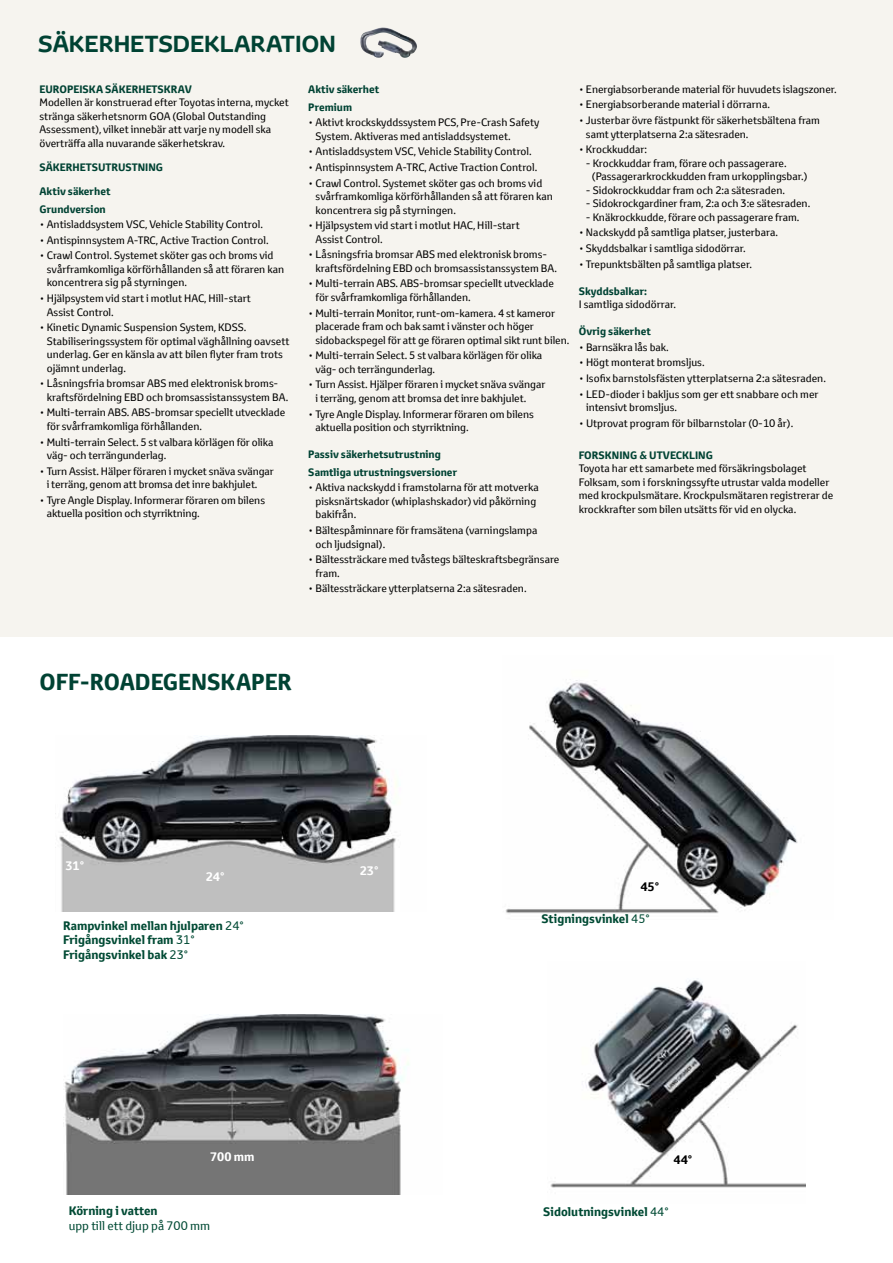
<style>
.page{position:relative;width:893px;height:1263px;background:#fff}
.page>*{position:absolute;margin:0;border:0;box-sizing:border-box;transform-origin:0 0}
.t1{font:700 22.5px "Toyota Display";color:#004233}
.t2{font:700 22.5px "Toyota Text";color:#004233}
.t3{font:700 12px/14.4px "Toyota Text";color:#004a34}
.t4{font:12px "Toyota Text";color:#004a34}
.t5{font:700 12px "Toyota Text";color:#fff}
.t6{font:700 12px "Toyota Text";color:#000}
.t7{font:10.5px/13.5px "Toyota Text";letter-spacing:-.005em;color:#000}
.t8{font:700 10.5px/17.7px "Toyota Text";color:#004233}
.s1{font-weight:400}
</style>
<div class="page">
<div style="left:0;top:0;width:893px;height:636px;background:#f6f4ef"></div>
<img style="left:360px;top:27px;width:57px;height:31px">
<img style="left:64px;top:1014px;width:345px;height:181px">
<img style="left:55px;top:736px;width:342px;height:175px">
<img style="left:550px;top:980px;width:255px;height:208px">
<img style="left:505px;top:680px;width:293px;height:234px">
<h1 class="t1" style="left:38px;top:29px;width:108px">SÄKERHETSDE</h1>
<h1 class="t1" style="left:204px;top:29px;width:45px">KLARATI</h1>
<h1 class="t1" style="left:302px;top:29px;width:33px">ON</h1>
<p class="t8" style="left:40px;top:80px;width:47px">EUROPEISKA</p>
<p class="t8" style="left:105px;top:80px;width:8px">SÄK</p>
<p class="t8" style="left:126px;top:80px;width:34px">ERHETSKRAV</p>
<p class="t7" style="left:40px;top:96px;width:251px">Modellen är konstruerad efter Toyotas interna, mycket stränga säkerhetsnorm GOA (Global Outstanding Assessment), vilket innebär att varje ny modell ska överträffa alla nuvarande säkerhetskrav.</p>
<p class="t8" style="left:40px;top:158px;width:8px">SÄK</p>
<p class="t8" style="left:60px;top:158px;width:34px">ERHETSUTRUST</p>
<p class="t8" style="left:138px;top:158px;width:27px">NING</p>
<p class="t8" style="left:40px;top:182px;width:72px">Aktiv säkerhet<br>Grundversion</p>
<p class="t7" style="left:40px;top:218px;width:225px">• Antisladdsystem VSC, Vehicle Stability Control.</p>
<p class="t7" style="left:40px;top:233px;width:231px">• Antispinnsystem A-TRC, Active Traction Control.</p>
<p class="t7" style="left:47px;top:249px;width:239px;text-indent:-7px">• Crawl Control. Systemet sköter gas och broms vid svårframkomliga körförhållanden så att föraren kan koncentrera sig på styrningen.</p>
<p class="t7" style="left:47px;top:291px;width:206px;text-indent:-7px">• Hjälpsystem vid start i motlut HAC, Hill-start<br>Assist Control.</p>
<p class="t7" style="left:47px;top:321px;width:244px;text-indent:-7px">• Kinetic Dynamic Suspension System, KDSS.<br>Stabiliseringssystem för optimal väghållning oavsett underlag. Ger en känsla av att bilen flyter fram trots ojämnt underlag.</p>
<p class="t7" style="left:47px;top:377px;width:243px;text-indent:-7px">• Låsningsfria bromsar ABS med elektronisk broms&shy;kraftsfördelning EBD och bromsassistanssystem BA.</p>
<p class="t7" style="left:47px;top:406px;width:240px;text-indent:-7px">• Multi-terrain ABS. ABS-bromsar speciellt utvecklade för svårframkomliga förhållanden.</p>
<p class="t7" style="left:47px;top:435px;width:228px;text-indent:-7px">• Multi-terrain Select. 5 st valbara körlägen för olika väg- och terrängunderlag.</p>
<p class="t7" style="left:47px;top:464px;width:229px;text-indent:-7px">• Turn Assist. Hälper föraren i mycket snäva svängar i terräng, genom att bromsa det inre bakhjulet.</p>
<p class="t7" style="left:47px;top:493px;width:220px;text-indent:-7px">• Tyre Angle Display. Informerar föraren om bilens aktuella position och styrriktning.</p>
<p class="t8" style="left:308px;top:80px;width:72px">Aktiv säkerhet<br>Premium</p>
<p class="t7" style="left:316px;top:116px;width:225px;text-indent:-7px">• Aktivt krockskyddssystem PCS, Pre-Crash Safety<br>System. Aktiveras med antisladdsystemet.</p>
<p class="t7" style="left:308px;top:145px;width:225px">• Antisladdsystem VSC, Vehicle Stability Control.</p>
<p class="t7" style="left:308px;top:160px;width:231px">• Antispinnsystem A-TRC, Active Traction Control.</p>
<p class="t7" style="left:316px;top:176px;width:239px;text-indent:-7px">• Crawl Control. Systemet sköter gas och broms vid svårframkomliga körförhållanden så att föraren kan koncentrera sig på styrningen.</p>
<p class="t7" style="left:316px;top:219px;width:206px;text-indent:-7px">• Hjälpsystem vid start i motlut HAC, Hill-start<br>Assist Control.</p>
<p class="t7" style="left:316px;top:248px;width:243px;text-indent:-7px">• Låsningsfria bromsar ABS med elektronisk broms&shy;kraftsfördelning EBD och bromsassistanssystem BA.</p>
<p class="t7" style="left:316px;top:277px;width:240px;text-indent:-7px">• Multi-terrain ABS. ABS-bromsar speciellt utvecklade för svårframkomliga förhållanden.</p>
<p class="t7" style="left:315px;top:306px;width:255px;text-indent:-7px">• Multi-terrain Monitor, runt-om-kamera. 4 st kameror placerade fram och bak samt i vänster och höger sidobackspegel för att ge föraren optimal sikt runt bilen.</p>
<p class="t7" style="left:315px;top:349px;width:228px;text-indent:-7px">• Multi-terrain Select. 5 st valbara körlägen för olika väg- och terrängunderlag.</p>
<p class="t7" style="left:315px;top:378px;width:232px;text-indent:-7px">• Turn Assist. Hjälper föraren i mycket snäva svängar i terräng, genom att bromsa det inre bakhjulet.</p>
<p class="t7" style="left:315px;top:407px;width:220px;text-indent:-7px">• Tyre Angle Display. Informerar föraren om bilens aktuella position och styrriktning.</p>
<p class="t8" style="left:308px;top:445px;width:150px">Passiv säkerhetsutrustning<br>Samtliga utrustningsversioner</p>
<p class="t7" style="left:316px;top:481px;width:225px;text-indent:-7px">• Aktiva nackskydd i framstolarna för att motverka pisksnärtskador (whiplashskador) vid påkörning bakifrån.</p>
<p class="t7" style="left:315px;top:523px;width:223px;text-indent:-7px">• Bältespåminnare för framsätena (varningslampa och ljudsignal).</p>
<p class="t7" style="left:315px;top:552px;width:245px;text-indent:-7px">• Bältessträckare med tvåstegs bälteskraftsbegränsare fram.</p>
<p class="t7" style="left:308px;top:582px;width:220px">• Bältessträckare ytterplatserna 2:a sätesraden.</p>
<p class="t7" style="left:579px;top:82px;width:259px">• Energiabsorberande material för huvudets islagszoner.</p>
<p class="t7" style="left:579px;top:98px;width:193px">• Energiabsorberande material i dörrarna.</p>
<p class="t7" style="left:586px;top:113px;width:236px;text-indent:-7px">• Justerbar övre fästpunkt för säkerhetsbältena fram samt ytterplatserna 2:a sätesraden.</p>
<p class="t7" style="left:579px;top:143px;width:70px">• Krockkuddar:</p>
<p class="t7" style="left:592px;top:156px;width:217px;text-indent:-6px">- Krockkuddar fram, förare och passagerare. (Passagerarkrockkudden fram urkopplingsbar.)</p>
<p class="t7" style="left:586px;top:183px;width:201px">- Sidokrockkuddar fram och 2:a sätesraden.</p>
<p class="t7" style="left:586px;top:197px;width:226px">- Sidokrockgardiner fram, 2:a och 3:e sätesraden.</p>
<p class="t7" style="left:586px;top:210px;width:215px">- Knäkrockkudde, förare och passagerare fram.</p>
<p class="t7" style="left:579px;top:226px;width:201px">• Nackskydd på samtliga platser, justerbara.</p>
<p class="t7" style="left:579px;top:241px;width:168px">• Skyddsbalkar i samtliga sidodörrar.</p>
<p class="t7" style="left:579px;top:257px;width:175px">• Trepunktsbälten på samtliga platser.</p>
<p class="t8" style="left:579px;top:282px;width:70px">Skyddsbalkar:</p>
<p class="t7" style="left:579px;top:297px;width:99px">I samtliga sidodörrar.</p>
<p class="t8" style="left:579px;top:323px;width:74px">Övrig säkerhet</p>
<p class="t7" style="left:579px;top:340px;width:92px">• Barnsäkra lås bak.</p>
<p class="t7" style="left:579px;top:356px;width:127px">• Högt monterat bromsljus.</p>
<p class="t7" style="left:579px;top:371px;width:249px">• Isofix barnstolsfästen ytterplatserna 2:a sätesraden.</p>
<p class="t7" style="left:586px;top:387px;width:234px;text-indent:-7px">• LED-dioder i bakljus som ger ett snabbare och mer intensivt bromsljus.</p>
<p class="t7" style="left:579px;top:416px;width:216px">• Utprovat program för bilbarnstolar (0-10 år).</p>
<p class="t8" style="left:579px;top:446px;width:21px">FORSK</p>
<p class="t8" style="left:612px;top:446px;width:45px">NING &amp; UTV</p>
<p class="t8" style="left:670px;top:446px;width:13px">ECKLI</p>
<p class="t8" style="left:698px;top:446px;width:16px">NG</p>
<p class="t7" style="left:579px;top:462px;width:256px">Toyota har ett samarbete med försäkringsbolaget Folksam, som i forskningssyfte utrustar valda modeller med krockpulsmätare. Krockpulsmätaren registrerar de krockkrafter som bilen utsätts för vid en olycka.</p>
<h1 class="t2" style="left:40px;top:666px;width:183px">OFF-ROADEGENSKA</h1>
<h1 class="t2" style="left:251px;top:666px;width:40px">PER</h1>
<p class="t5" style="left:65px;top:858px;width:20px">31°</p>
<p class="t5" style="left:206px;top:868px;width:20px">24°</p>
<p class="t5" style="left:360px;top:862px;width:20px">23°</p>
<p class="t6" style="left:640px;top:878px;width:20px">45°</p>
<p class="t3" style="left:63px;top:918px;width:182px">Rampvinkel mellan hjulparen <span class="s1">24°<br></span>Frigångsvinkel fram <span class="s1">31°<br></span>Frigångsvinkel bak <span class="s1">23°</span></p>
<p class="t3" style="left:541px;top:912px;width:110px">Stigningsvinkel <span class="s1">45°</span></p>
<p class="t5" style="left:210px;top:1149px;width:46px">700 mm</p>
<p class="t6" style="left:674px;top:1151px;width:20px">44°</p>
<p class="t3" style="left:69px;top:1204px;width:90px">Körning i vatten</p>
<p class="t3" style="left:543px;top:1205px;width:127px">Sidolutningsvinkel <span class="s1">44°</span></p>
<p class="t4" style="left:69px;top:1217px;width:143px">upp till ett djup på 700 mm</p>
</div>
